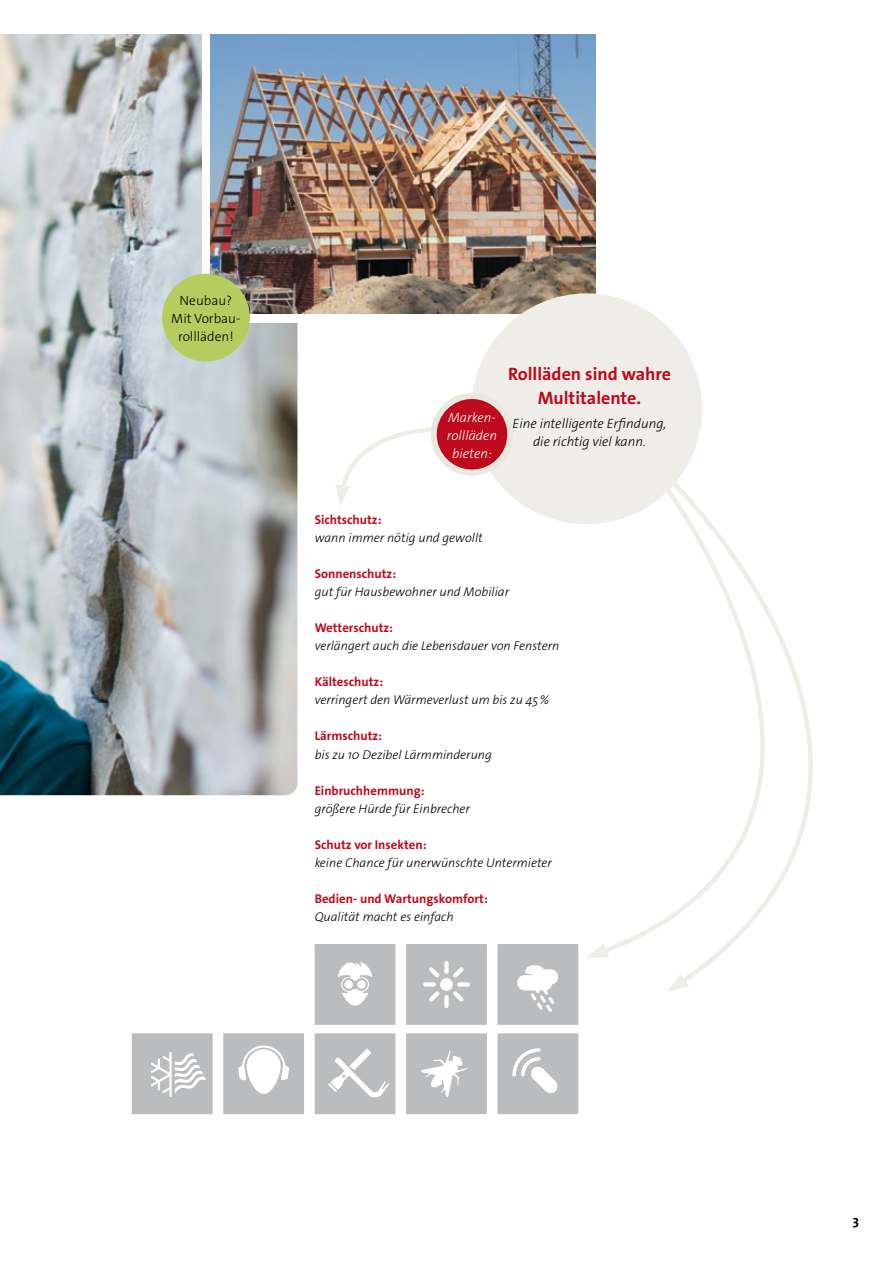
<style>
.page{position:relative;width:893px;height:1263px;background:#fff}
.page>*{position:absolute;margin:0;border:0;box-sizing:border-box;transform-origin:0 0}
.t1{font:700 18px/24px "The Sans Os F";color:#be0a1c;text-align:center}
.t2{font:italic 300 13.5px/18px "The Sans Os F";color:#000;text-align:center}
.t3{font:300 13.5px/18px "The Sans Os F";color:#000;text-align:center}
.t4{font:italic 300 13.5px/18px "The Sans Os F";color:#fff;text-align:center}
.t5{font:700 13.5px "The Sans Os F";color:#000}
.t6{font:italic 300 12.75px "The Sans Os F";color:#000}
.t7{font:700 12.75px "The Sans Os F";color:#be0a1c}
</style>
<div class="page">
<svg style="left:132px;top:1033px;width:81px;height:81px;background:#c2c4c4"></svg>
<img style="left:0;top:34px;width:297px;height:761px">
<div style="left:202px;top:0;width:8px;height:323px;background:#fff"></div>
<img style="left:210px;top:34px;width:385px;height:281px">
<div style="left:204px;top:315px;width:515px;height:8px;background:#fff"></div>
<div style="left:162px;top:274px;width:88px;height:87px;background:#b4cd5e;border-radius:50%"></div>
<svg style="left:315px;top:944px;width:80px;height:81px;background:#c2c4c5"></svg>
<svg style="left:497px;top:944px;width:81px;height:81px;background:#c4c5c6"></svg>
<svg style="left:406px;top:944px;width:81px;height:81px;background:#bfc1c2"></svg>
<svg style="left:223px;top:1033px;width:81px;height:81px"></svg>
<svg style="left:406px;top:1033px;width:81px;height:81px;background:#c1c3c4"></svg>
<svg style="left:315px;top:1033px;width:80px;height:81px;background:#c1c3c4"></svg>
<svg style="left:497px;top:1033px;width:81px;height:81px;background:#c1c3c4"></svg>
<svg style="left:336px;top:426px;width:101px;height:79px"></svg>
<svg style="left:587px;top:944px;width:22px;height:14px"></svg>
<svg style="left:667px;top:477px;width:146px;height:502px"></svg>
<svg style="left:668px;top:974px;width:21px;height:17px"></svg>
<div style="left:471px;top:293px;width:231px;height:231px;background:#eeede7;border-radius:50%"></div>
<div style="left:434px;top:396px;width:76px;height:77px;background:#be0a1c;border-radius:50%"></div>
<div style="left:431px;top:393px;width:82px;height:83px;border:6px solid #e9e8e0;border-radius:50%"></div>
<p class="t3" style="left:171px;top:291px;width:71px">Neubau?<br>Mit Vorbau&shy;rollläden!</p>
<p class="t4" style="left:447px;top:409px;width:52px">Marken&shy;rollläden bieten:</p>
<h1 class="t1" style="left:508px;top:362px;width:164px">Rollläden sind wahre<br>Multitalente.</h1>
<p class="t2" style="left:513px;top:415px;width:155px">Eine intelligente Erfindung, die richtig viel kann.</p>
<p class="t7" style="left:315px;top:512px;width:68px">Sichtschutz:</p>
<p class="t6" style="left:315px;top:530px;width:170px">wann immer nötig und gewollt</p>
<p class="t7" style="left:315px;top:566px;width:83px">Sonnenschutz:</p>
<p class="t6" style="left:315px;top:584px;width:196px">gut für Hausbewohner und Mobiliar</p>
<p class="t7" style="left:315px;top:620px;width:80px">Wetterschutz:</p>
<p class="t6" style="left:315px;top:638px;width:246px">verlängert auch die Lebensdauer von Fenstern</p>
<p class="t7" style="left:315px;top:674px;width:70px">Kälteschutz:</p>
<p class="t6" style="left:315px;top:692px;width:236px">verringert den Wärmeverlust um bis zu 45%</p>
<p class="t7" style="left:315px;top:728px;width:69px">Lärmschutz:</p>
<p class="t6" style="left:315px;top:746px;width:179px">bis zu 10 Dezibel Lärmminderung</p>
<p class="t7" style="left:315px;top:782px;width:111px">Einbruchhemmung:</p>
<p class="t6" style="left:315px;top:800px;width:157px">größere Hürde für Einbrecher</p>
<p class="t7" style="left:315px;top:836px;width:113px">Schutz vor Insekten:</p>
<p class="t6" style="left:315px;top:854px;width:239px">keine Chance für unerwünschte Untermieter</p>
<p class="t7" style="left:315px;top:890px;width:175px">Bedien- und Wartungskomfort:</p>
<p class="t6" style="left:315px;top:908px;width:141px">Qualität macht es einfach</p>
<p class="t5" style="left:853px;top:1212px;width:8px">3</p>
</div>
